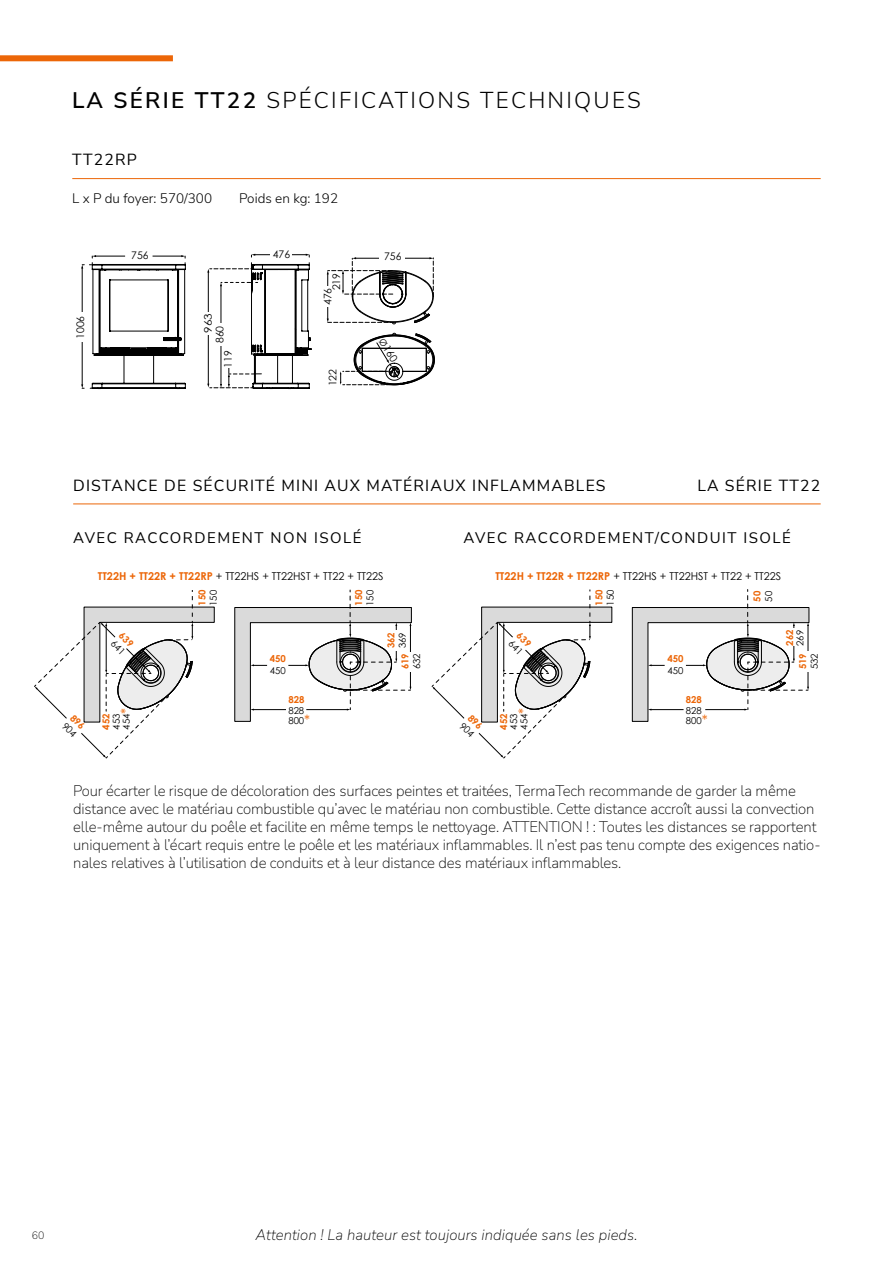
<style>
.page{position:relative;width:893px;height:1263px;background:#fff}
.page>*{position:absolute;margin:0;border:0;box-sizing:border-box;transform-origin:0 0}
.t1{font:300 22.5px "Nunito Sans";letter-spacing:.1em;color:#000}
.t2{font:15.75px "Nunito Sans";letter-spacing:.075em;color:#000}
.t3{font:200 15px/18px "Nunito Sans";letter-spacing:-.01em;color:#000}
.t4{font:15px "Nunito Sans";letter-spacing:.1em;color:#000}
.t5{font:italic 200 15px "Nunito Sans";letter-spacing:.005em;color:#000}
.t6{font:300 13.5px "Nunito Sans";color:#000}
.t7{font:10.8px "Century Gothic";color:#000}
.t8{font:10.5px "Century Gothic";color:#000}
.t9{font:10.5px "Century Gothic";color:#000;scale:1.11 1}
.t10{font:200 10.5px "Nunito Sans";color:#000}
.t11{font:9.6px/10.2px "Century Gothic";color:#000}
.t12{font:700 9.6px "Century Gothic";color:#ec6608}
.s1{font-weight:600}
.s2{font-size:9px}
.s3{font-weight:700;color:#ec6608}
.s4{font-size:13.95px;color:#ec6608}
.s5{font-size:14.1px;color:#ec6608}
</style>
<div class="page">
<svg style="left:81px;top:255px;width:105px;height:134px"></svg>
<hr style="left:255px;top:254px;width:51px;height:1px;background:#000">
<div style="left:270px;top:248px;width:22px;height:13px;background:#fff"></div>
<svg style="left:327px;top:257px;width:107px;height:67px"></svg>
<svg style="left:340px;top:333px;width:95px;height:52px"></svg>
<svg style="left:207px;top:263px;width:104px;height:126px"></svg>
<div style="left:202px;top:312px;width:13px;height:22px;background:#fff"></div>
<svg style="left:234px;top:590px;width:178px;height:132px"></svg>
<div style="left:407px;top:652px;width:7px;height:19px;background:#fff"></div>
<svg style="left:632px;top:589px;width:177px;height:133px"></svg>
<div style="left:805px;top:651px;width:6px;height:20px;background:#fff"></div>
<div style="left:0;top:55px;width:173px;height:6px;background:#ec6608"></div>
<hr style="left:72px;top:178px;width:749px;height:1px;background:#ec6608">
<hr style="left:73px;top:503px;width:748px;height:1px;background:#ec6608">
<svg style="left:34px;top:590px;width:181px;height:168px"></svg>
<svg style="left:432px;top:589px;width:180px;height:169px"></svg>
<h1 class="t1" style="left:72px;top:84px;width:570px"><span class="s1">LA SÉRIE TT22</span> SPÉCIFICATIONS TECHNIQUES</h1>
<p class="t2" style="left:72px;top:149px;width:66px">TT22RP</p>
<p class="t6" style="left:72px;top:189px;width:142px">L x P du foyer: 570/300</p>
<p class="t6" style="left:239px;top:189px;width:100px">Poids en kg: 192</p>
<p class="t8" style="left:74px;top:339px;width:25px;rotate:-90deg">1006</p>
<p class="t8" style="left:131px;top:249px;width:19px">756</p>
<p class="t9" style="left:202px;top:333px;width:19px;rotate:-90deg">963</p>
<p class="t8" style="left:213px;top:343px;width:19px;rotate:-90deg">860</p>
<p class="t8" style="left:222px;top:368px;width:19px;rotate:-90deg">119</p>
<p class="t8" style="left:273px;top:248px;width:19px">476</p>
<p class="t8" style="left:330px;top:290px;width:19px;rotate:-90deg">219</p>
<p class="t8" style="left:321px;top:305px;width:19px;rotate:-90deg">476</p>
<p class="t8" style="left:326px;top:386px;width:19px;rotate:-90deg">122</p>
<p class="t8" style="left:384px;top:250px;width:19px">756</p>
<p class="t8" style="left:387px;top:336px;width:27px;rotate:58deg"><span class="s2">Ø</span>160</p>
<p class="t2" style="left:73px;top:474px;width:534px">DISTANCE DE SÉCURITÉ MINI AUX MATÉRIAUX INFLAMMABLES</p>
<p class="t2" style="left:698px;top:474px;width:124px">LA SÉRIE TT22</p>
<p class="t4" style="left:73px;top:528px;width:290px">AVEC RACCORDEMENT NON ISOLÉ</p>
<p class="t4" style="left:463px;top:528px;width:329px">AVEC RACCORDEMENT/CONDUIT ISOLÉ</p>
<p class="t7" style="left:98px;top:569px;width:287px"><span class="s3">TT22H + TT22R + TT22RP</span> + TT22HS + TT22HST + TT22 + TT22S</p>
<p class="t7" style="left:495px;top:569px;width:287px"><span class="s3">TT22H + TT22R + TT22RP</span> + TT22HS + TT22HST + TT22 + TT22S</p>
<p class="t12" style="left:196px;top:606px;width:18px;rotate:-90deg">150</p>
<p class="t11" style="left:208px;top:606px;width:17px;rotate:-90deg">150</p>
<p class="t12" style="left:352px;top:606px;width:18px;rotate:-90deg">150</p>
<p class="t11" style="left:365px;top:606px;width:17px;rotate:-90deg">150</p>
<p class="t12" style="left:593px;top:606px;width:18px;rotate:-90deg">150</p>
<p class="t11" style="left:605px;top:606px;width:17px;rotate:-90deg">150</p>
<p class="t12" style="left:751px;top:602px;width:12px;rotate:-90deg">50</p>
<p class="t11" style="left:763px;top:602px;width:12px;rotate:-90deg">50</p>
<p class="t12" style="left:270px;top:653px;width:18px">450</p>
<p class="t11" style="left:270px;top:665px;width:17px">450</p>
<p class="t12" style="left:385px;top:648px;width:18px;rotate:-90deg">362</p>
<p class="t11" style="left:397px;top:648px;width:17px;rotate:-90deg">369</p>
<p class="t12" style="left:399px;top:669px;width:18px;rotate:-90deg">619</p>
<p class="t11" style="left:411px;top:669px;width:17px;rotate:-90deg">632</p>
<p class="t12" style="left:667px;top:653px;width:18px">450</p>
<p class="t11" style="left:667px;top:665px;width:17px">450</p>
<p class="t12" style="left:784px;top:646px;width:18px;rotate:-90deg">262</p>
<p class="t11" style="left:795px;top:646px;width:17px;rotate:-90deg">269</p>
<p class="t12" style="left:797px;top:669px;width:18px;rotate:-90deg">519</p>
<p class="t11" style="left:809px;top:669px;width:17px;rotate:-90deg">532</p>
<p class="t12" style="left:100px;top:730px;width:18px;rotate:-90deg">452</p>
<p class="t11" style="left:111px;top:730px;width:23px;rotate:-90deg">453<br>454<span class="s4">*</span></p>
<p class="t12" style="left:288px;top:694px;width:18px">828</p>
<p class="t11" style="left:288px;top:705px;width:23px">828<br>800<span class="s5">*</span></p>
<p class="t12" style="left:498px;top:730px;width:18px;rotate:-90deg">452</p>
<p class="t11" style="left:509px;top:730px;width:23px;rotate:-90deg">453<br>454<span class="s4">*</span></p>
<p class="t12" style="left:686px;top:694px;width:18px">828</p>
<p class="t11" style="left:686px;top:705px;width:23px">828<br>800<span class="s5">*</span></p>
<p class="t3" style="left:73px;top:781px;width:749px">Pour écarter le risque de décoloration des surfaces peintes et traitées, TermaTech recommande de garder la même distance avec le matériau combustible qu’avec le matériau non combustible. Cette distance accroît aussi la convection elle-même autour du poêle et facilite en même temps le nettoyage. ATTENTION ! : Toutes les distances se rapportent uniquement à l’écart requis entre le poêle et les matériaux inflammables. Il n’est pas tenu compte des exigences natio&shy;nales relatives à l’utilisation de conduits et à leur distance des matériaux inflammables.</p>
<p class="t10" style="left:32px;top:1228px;width:14px">60</p>
<p class="t5" style="left:255px;top:1225px;width:384px">Attention ! La hauteur est toujours indiquée sans les pieds.</p>
</div>
